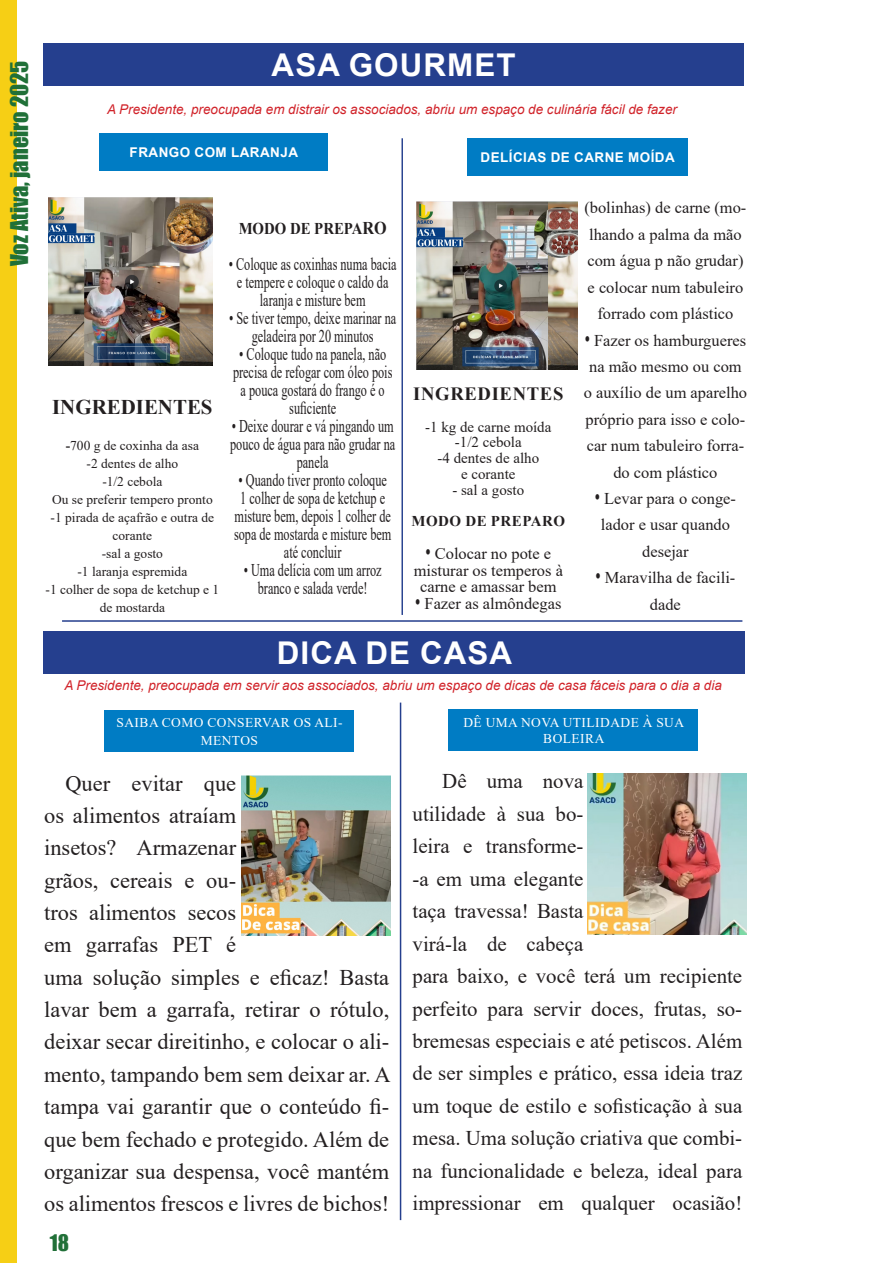
<style>
.page{position:relative;width:893px;height:1263px;background:#fff}
.page>*{position:absolute;margin:0;border:0;box-sizing:border-box;transform-origin:0 0}
.t1{font:700 31.35px "Arial";letter-spacing:.035em;color:#fff}
.t2{font:22.5px "Impact";color:#207038}
.t3{font:22.35px/32.4px "Times New Roman";color:#231f20}
.t4{font:21px "Impact";color:#217038}
.t5{font:20.85px/32.4px "Times New Roman";color:#231f20}
.t6{font:700 20.85px "Times New Roman";color:#231f20}
.t7{font:700 18.6px "Times New Roman";letter-spacing:.035em;color:#231f20}
.t8{font:17.85px/18px "Times New Roman";color:#231f20;text-align:center;scale:.68 1}
.t9{font:16.5px/26.4px "Times New Roman";color:#231f20;text-align:center}
.t10{font:700 16.5px "Times New Roman";color:#231f20;scale:.9 1}
.t11{font:15px/15.8px "Times New Roman";color:#231f20;text-align:center}
.t12{font:700 15px/31.7px "Times New Roman";letter-spacing:.035em;color:#231f20;text-align:center}
.t13{font:italic 13.5px "Arial";color:#d1232a}
.t14{font:13.5px/18px "Times New Roman";color:#231f20;text-align:center}
.t15{font:13.5px/18px "Times New Roman";letter-spacing:.035em;color:#fff;text-align:center}
.t16{font:700 13.5px "Arial";letter-spacing:.035em;color:#fff}
.s1{font-weight:700}
.s2{font-size:18px}
.s3{font-weight:400}
.s4{font-size:21.9px}
</style>
<div class="page">
<div style="left:0;top:0;width:17px;height:1263px;background:#f6cf15"></div>
<div style="left:44px;top:43px;width:700px;height:42px;background:#253f8e"></div>
<div style="left:43px;top:631px;width:702px;height:43px;background:#253f8e"></div>
<div style="left:105px;top:710px;width:249px;height:42px;background:#007cc4"></div>
<hr style="left:400px;top:702px;width:1px;height:518px;background:#253f8e">
<img style="left:242px;top:775px;width:148px;height:160px">
<img style="left:417px;top:202px;width:160px;height:167px">
<img style="left:49px;top:198px;width:163px;height:167px">
<div style="left:99px;top:134px;width:229px;height:37px;background:#007cc4"></div>
<div style="left:467px;top:138px;width:220px;height:37px;background:#007cc4"></div>
<hr style="left:401px;top:138px;width:2px;height:477px;background:#253f8e">
<div style="left:449px;top:709px;width:249px;height:42px;background:#007cc4"></div>
<img style="left:588px;top:774px;width:158px;height:161px">
<hr style="left:62px;top:620px;width:680px;height:2px;background:#253f8e">
<p class="t2" style="left:2px;top:266px;width:207px;rotate:-90deg">Voz Ativa, janeiro 2025</p>
<p class="t1" style="left:272px;top:42px;width:246px">ASA GOURMET</p>
<p class="t13" style="left:107px;top:101px;width:571px">A Presidente, preocupada em distrair os associados, abriu um espaço de culinária fácil de fazer</p>
<p class="t16" style="left:130px;top:143px;width:170px">FRANGO COM LARANJA</p>
<p class="t16" style="left:480px;top:147px;width:196px">DELÍCIAS DE CARNE MOÍDA</p>
<p class="t6" style="left:52px;top:392px;width:162px">INGREDIENTES</p>
<p class="t14" style="left:46px;top:436px;width:175px"><span class="s1">-</span>700 g de coxinha da asa<br>-2 dentes de alho<br>-1/2 cebola<br>Ou se preferir tempero pronto -1 pirada de açafrão e outra de corante<br>-sal a gosto<br>-1 laranja espremida<br>-1 colher de sopa de ketchup e 1 de mostarda</p>
<p class="t10" style="left:239px;top:217px;width:166px">MODO DE PREPA<span class="s2">RO</span></p>
<p class="t8" style="left:229px;top:254px;width:248px">• Coloque as coxinhas numa bacia e tempere e coloque o caldo da laranja e misture bem</p>
<p class="t8" style="left:229px;top:308px;width:247px">• ⁠Se tiver tempo, deixe marinar na geladeira por 20 minutos</p>
<p class="t8" style="left:233px;top:344px;width:236px">• ⁠Coloque tudo na panela, não precisa de refogar com óleo pois a pouca gostará do frango é o suficiente</p>
<p class="t8" style="left:230px;top:416px;width:244px">• ⁠Deixe dourar e vá pingando um pouco de água para não grudar na panela</p>
<p class="t8" style="left:234px;top:470px;width:233px">• ⁠Quando tiver pronto coloque<br>1 colher de sopa de ketchup e misture bem, depois 1 colher de sopa de mostarda e misture bem até concluir</p>
<p class="t8" style="left:244px;top:560px;width:204px">• ⁠Uma delícia com um arroz branco e salada verde!</p>
<p class="t7" style="left:413px;top:380px;width:152px">INGREDIENTES</p>
<p class="t11" style="left:425px;top:418px;width:128px">-1 kg de carne moída -1/2 cebola<br>-4 dentes de alho<br>e corante</p>
<p class="t12" style="left:411px;top:473px;width:155px"><span class="s3">- sal a gosto<br></span>MODO DE PREPARO</p>
<p class="t9" style="left:414px;top:545px;width:151px;line-height:16.5px"><span class="s4">•</span> Colocar no pote e misturar os temperos à carne e amassar bem</p>
<p class="t9" style="left:415px;top:589px;width:148px"><span class="s4">•</span> ⁠Fazer as almôndegas</p>
<p class="t1" style="left:277px;top:631px;width:237px">DICA DE CASA</p>
<p class="t9" style="left:584px;top:194px;width:164px">(bolinhas) de carne (mo&shy;lhando a palma da mão com água p não grudar) e colocar num tabuleiro forrado com plástico</p>
<p class="t9" style="left:584px;top:326px;width:165px"><span class="s4">•</span> ⁠Fazer os hamburgueres na mão mesmo ou com o auxílio de um aparelho próprio para isso e colo&shy;car num tabuleiro forra&shy;do com plástico</p>
<p class="t9" style="left:595px;top:485px;width:143px"><span class="s4">•</span> ⁠Levar para o conge&shy;lador e usar quando desejar</p>
<p class="t9" style="left:595px;top:564px;width:141px"><span class="s4">•</span> ⁠Maravilha de facili&shy;dade</p>
<p class="t13" style="left:64px;top:676px;width:659px">A Presidente, preocupada em servir aos associados, abriu um espaço de dicas de casa fáceis para o dia a dia</p>
<p class="t15" style="left:116px;top:713px;width:228px">SAIBA COMO CONSERVAR OS ALI-<br>MENTOS</p>
<p class="t3" style="left:44px;top:766px;width:348px;text-indent:21px">Quer evitar que<br>os alimentos atraíam<br>insetos? Armazenar<br>grãos, cereais e ou-<br>tros alimentos secos<br>em garrafas PET é<br>uma solução simples e eficaz! Basta lavar bem a garrafa, retirar o rótulo, deixar secar direitinho, e colocar o ali&shy;mento, tampando bem sem deixar ar. A tampa vai garantir que o conteúdo fi&shy;que bem fechado e protegido. Além de organizar sua despensa, você mantém os alimentos frescos e livres de bichos!</p>
<p class="t4" style="left:50px;top:1226px;width:21px">18</p>
<p class="t15" style="left:463px;top:713px;width:222px;line-height:16.5px">DÊ UMA NOVA UTILIDADE À SUA<br>BOLEIRA</p>
<p class="t5" style="left:413px;top:765px;width:331px;text-indent:30px">Dê uma nova<br>utilidade à sua bo-<br>leira e transforme-<br>-a em uma elegante<br>taça travessa! Basta<br>virá-la de cabeça<br>para baixo, e você terá um recipiente perfeito para servir doces, frutas, so&shy;bremesas especiais e até petiscos. Além de ser simples e prático, essa ideia traz um toque de estilo e sofisticação à sua mesa. Uma solução criativa que combi&shy;na funcionalidade e beleza, ideal para impressionar em qualquer ocasião!</p>
</div>
